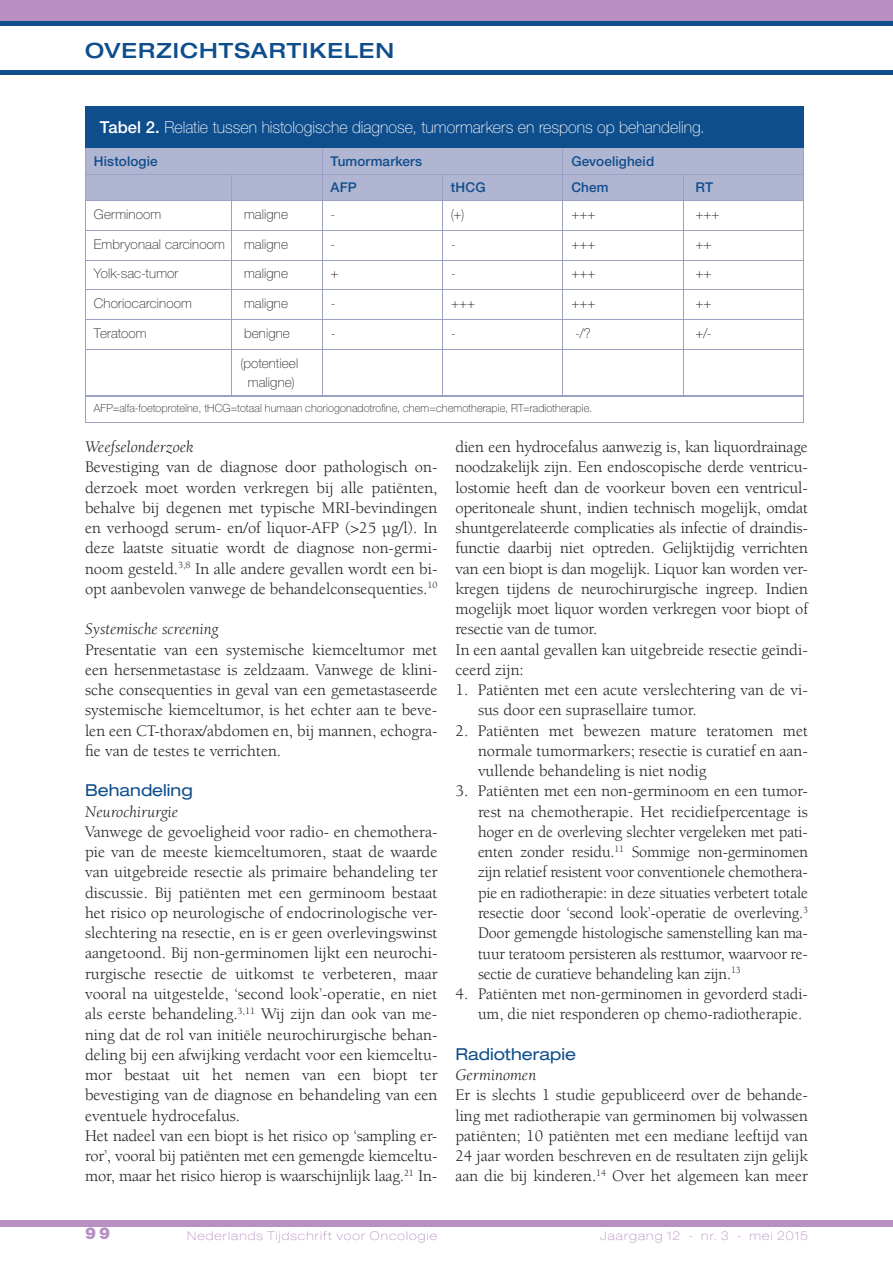
<style>
.page{position:relative;width:893px;height:1263px;background:#fff}
.page>*{position:absolute;margin:0;border:0;box-sizing:border-box;transform-origin:0 0}
.t1{font:500 expanded 21px "Helvetica Neue LT Std";letter-spacing:.05em;color:#0f4e8c}
.t2{font:16.5px/20.2px "Berkeley LT";color:#231f20;text-align:justify}
.t3{font:100 16.5px "Helvetica Neue LT Std";color:#fff}
.t4{font:italic 16.5px "Berkeley LT";color:#231f20}
.t5{font:expanded 16.5px "Helvetica Neue LT Std";color:#0f4e8c}
.t6{font:900 16.5px "Helvetica Neue LT Std";color:#b890c2}
.t7{font:100 13.5px/19.5px "Helvetica Neue LT Std";letter-spacing:.01em;color:#231f20;text-align:center}
.t8{font:500 13.5px "Helvetica Neue LT Std";letter-spacing:.01em;color:#0f4e8c}
.t9{font:100 expanded 12px "Helvetica Neue LT Std";letter-spacing:.09em;color:#b890c2}
.t10{font:100 11.25px "Helvetica Neue LT Std";letter-spacing:.015em;color:#231f20}
.s1{font-weight:500}
</style>
<div class="page">
<div style="left:0;top:0;width:893px;height:23px;background:#b890c2"></div>
<div style="left:0;top:1220px;width:893px;height:7px;background:#b890c2"></div>
<hr style="left:0;top:70px;width:893px;height:4px;background:#0f4e8c">
<div style="left:0;top:21px;width:893px;height:5px;background:#0f4e8c"></div>
<div style="left:85px;top:107px;width:718px;height:40px;background:#0f4e8c"></div>
<svg style="left:86px;top:396px;width:717px;height:1px"></svg>
<hr style="left:803px;top:107px;width:1px;height:40px;background:#0f4e8c">
<hr style="left:85px;top:349px;width:147px;height:1px;background:#9ba1c4">
<hr style="left:232px;top:349px;width:90px;height:1px;background:#9ba1c4">
<hr style="left:231px;top:350px;width:1px;height:45px;background:#9ba1c4">
<hr style="left:322px;top:349px;width:120px;height:1px;background:#9ba1c4">
<hr style="left:322px;top:350px;width:1px;height:45px;background:#9ba1c4">
<hr style="left:442px;top:349px;width:121px;height:1px;background:#9ba1c4">
<hr style="left:442px;top:350px;width:1px;height:45px;background:#9ba1c4">
<hr style="left:563px;top:349px;width:120px;height:1px;background:#9ba1c4">
<hr style="left:562px;top:350px;width:1px;height:45px;background:#9ba1c4">
<hr style="left:683px;top:349px;width:121px;height:1px;background:#9ba1c4">
<hr style="left:683px;top:350px;width:1px;height:45px;background:#9ba1c4">
<hr style="left:803px;top:350px;width:1px;height:46px;background:#9ba1c4">
<svg style="left:803px;top:396px;width:1px;height:26px"></svg>
<hr style="left:85px;top:422px;width:147px;height:1px;background:#9ba1c4">
<hr style="left:232px;top:422px;width:90px;height:1px;background:#9ba1c4">
<hr style="left:322px;top:422px;width:120px;height:1px;background:#9ba1c4">
<hr style="left:442px;top:422px;width:121px;height:1px;background:#9ba1c4">
<hr style="left:563px;top:422px;width:120px;height:1px;background:#9ba1c4">
<hr style="left:683px;top:422px;width:121px;height:1px;background:#9ba1c4">
<hr style="left:86px;top:395px;width:146px;height:1px;background:#9ba1c4">
<hr style="left:232px;top:395px;width:90px;height:1px;background:#9ba1c4">
<hr style="left:322px;top:395px;width:120px;height:1px;background:#9ba1c4">
<hr style="left:442px;top:395px;width:121px;height:1px;background:#9ba1c4">
<hr style="left:563px;top:395px;width:120px;height:1px;background:#9ba1c4">
<hr style="left:683px;top:395px;width:120px;height:1px;background:#9ba1c4">
<hr style="left:85px;top:106px;width:147px;height:1px;background:#0f4e8c">
<hr style="left:232px;top:106px;width:90px;height:1px;background:#0f4e8c">
<hr style="left:322px;top:106px;width:120px;height:1px;background:#0f4e8c">
<hr style="left:442px;top:106px;width:121px;height:1px;background:#0f4e8c">
<hr style="left:563px;top:106px;width:120px;height:1px;background:#0f4e8c">
<hr style="left:683px;top:106px;width:121px;height:1px;background:#0f4e8c">
<svg style="left:85px;top:147px;width:719px;height:202px"></svg>
<hr style="left:85px;top:350px;width:1px;height:46px;background:#9ba1c4">
<svg style="left:85px;top:396px;width:1px;height:26px"></svg>
<p class="t1" style="left:85px;top:37px;width:311px">OVERZICHTSARTIKELEN</p>
<p class="t3" style="left:100px;top:118px;width:606px"><span class="s1">Tabel 2.</span> Relatie tussen histologische diagnose, tumormarkers en respons op behandeling.</p>
<p class="t8" style="left:94px;top:153px;width:65px">Histologie</p>
<p class="t8" style="left:331px;top:153px;width:93px">Tumormarkers</p>
<p class="t8" style="left:571px;top:153px;width:84px">Gevoeligheid</p>
<p class="t8" style="left:331px;top:179px;width:28px">AFP</p>
<p class="t8" style="left:451px;top:179px;width:36px">tHCG</p>
<p class="t8" style="left:571px;top:179px;width:39px">Chem</p>
<p class="t8" style="left:695px;top:179px;width:19px">RT</p>
<p class="t7" style="left:94px;top:204px;width:69px">Germinoom</p>
<p class="t7" style="left:244px;top:204px;width:46px">maligne</p>
<p class="t7" style="left:331px;top:204px;width:6px">-</p>
<p class="t7" style="left:451px;top:204px;width:15px">(+)</p>
<p class="t7" style="left:571px;top:204px;width:26px">+++</p>
<p class="t7" style="left:695px;top:204px;width:26px">+++</p>
<p class="t7" style="left:94px;top:234px;width:133px">Embryonaal carcinoom</p>
<p class="t7" style="left:244px;top:234px;width:46px">maligne</p>
<p class="t7" style="left:331px;top:234px;width:6px">-</p>
<p class="t7" style="left:451px;top:234px;width:6px">-</p>
<p class="t7" style="left:571px;top:234px;width:26px">+++</p>
<p class="t7" style="left:695px;top:234px;width:18px">++</p>
<p class="t7" style="left:94px;top:264px;width:86px">Yolk-sac-tumor</p>
<p class="t7" style="left:244px;top:264px;width:46px">maligne</p>
<p class="t7" style="left:331px;top:264px;width:10px">+</p>
<p class="t7" style="left:451px;top:264px;width:6px">-</p>
<p class="t7" style="left:571px;top:264px;width:26px">+++</p>
<p class="t7" style="left:695px;top:264px;width:18px">++</p>
<p class="t7" style="left:94px;top:294px;width:99px">Choriocarcinoom</p>
<p class="t7" style="left:244px;top:294px;width:46px">maligne</p>
<p class="t7" style="left:331px;top:294px;width:6px">-</p>
<p class="t7" style="left:451px;top:294px;width:26px">+++</p>
<p class="t7" style="left:571px;top:294px;width:26px">+++</p>
<p class="t7" style="left:695px;top:294px;width:18px">++</p>
<p class="t7" style="left:94px;top:323px;width:54px">Teratoom</p>
<p class="t7" style="left:244px;top:323px;width:47px">benigne</p>
<p class="t7" style="left:331px;top:323px;width:6px">-</p>
<p class="t7" style="left:451px;top:323px;width:6px">-</p>
<p class="t7" style="left:575px;top:323px;width:17px">-/?</p>
<p class="t7" style="left:695px;top:323px;width:18px">+/-</p>
<p class="t7" style="left:240px;top:353px;width:59px">(potentieel maligne)</p>
<p class="t10" style="left:94px;top:402px;width:500px">AFP=alfa-foetoproteïne, tHCG=totaal humaan choriogonadotrofine, chem=chemotherapie, RT=radiotherapie.</p>
<p class="t4" style="left:85px;top:439px;width:110px">Weefselonderzoek</p>
<p class="t2" style="left:85px;top:457px;width:354px">Bevestiging van de diagnose door pathologisch on&shy;derzoek moet worden verkregen bij alle patiënten, behalve bij degenen met typische MRI-bevindingen en verhoogd serum- en/of liquor-AFP (&gt;25 µg/l). In deze laatste situatie wordt de diagnose non-germi&shy;noom gesteld.<sup>3,8</sup> In alle andere gevallen wordt een bi&shy;opt aanbevolen vanwege de behandelconsequenties.<sup>10</sup></p>
<p class="t4" style="left:85px;top:621px;width:135px">Systemische screening</p>
<p class="t2" style="left:85px;top:640px;width:354px">Presentatie van een systemische kiemceltumor met een hersenmetastase is zeldzaam. Vanwege de klini&shy;sche consequenties in geval van een gemetastaseerde systemische kiemceltumor, is het echter aan te beve&shy;len een CT-thorax/abdomen en, bij mannen, echogra&shy;fie van de testes te verrichten.</p>
<p class="t5" style="left:85px;top:780px;width:109px">Behandeling</p>
<p class="t4" style="left:85px;top:803px;width:95px">Neurochirurgie</p>
<p class="t2" style="left:85px;top:822px;width:354px;text-align:left">Vanwege de gevoeligheid voor radio- en chemothera&shy;pie van de meeste kiemceltumoren, staat de waarde van uitgebreide resectie als primaire behandeling ter discussie. Bij patiënten met een germinoom bestaat het risico op neurologische of endocrinologische ver&shy;slechtering na resectie, en is er geen overlevingswinst aangetoond. Bij non-germinomen lijkt een neurochi&shy;rurgische resectie de uitkomst te verbeteren, maar vooral na uitgestelde, ‘second look’-operatie, en niet als eerste behandeling.<sup>3,11</sup> Wij zijn dan ook van me&shy;ning dat de rol van initiële neurochirurgische behan&shy;deling bij een afwijking verdacht voor een kiemceltu&shy;mor bestaat uit het nemen van een biopt ter bevestiging van de diagnose en behandeling van een eventuele hydrocefalus.<br>Het nadeel van een biopt is het risico op ‘sampling er&shy;ror’, vooral bij patiënten met een gemengde kiemceltu&shy;mor, maar het risico hierop is waarschijnlijk laag.<sup>21</sup> In-</p>
<p class="t2" style="left:455px;top:437px;width:354px;text-align:left">dien een hydrocefalus aanwezig is, kan liquordrainage noodzakelijk zijn. Een endoscopische derde ventricu&shy;lostomie heeft dan de voorkeur boven een ventricul&shy;operitoneale shunt, indien technisch mogelijk, omdat shuntgerelateerde complicaties als infectie of draindis&shy;functie daarbij niet optreden. Gelijktijdig verrichten van een biopt is dan mogelijk. Liquor kan worden ver&shy;kregen tijdens de neurochirurgische ingreep. Indien mogelijk moet liquor worden verkregen voor biopt of resectie van de tumor.<br>In een aantal gevallen kan uitgebreide resectie geïndi&shy;ceerd zijn:</p>
<p class="t2" style="left:478px;top:680px;width:331px;text-indent:-23px">1. Patiënten met e en acute verslechtering van de vi&shy;sus door een suprasellaire tumor.</p>
<p class="t2" style="left:478px;top:721px;width:331px;text-indent:-23px">2. Patiënten met bewezen mature teratomen met normale tumormarkers; resectie is curatief en aan&shy;vullende behandeling is niet nodig</p>
<p class="t2" style="left:478px;top:781px;width:331px;text-indent:-23px">3. Patiënten met een non-germinoom en een tumor&shy;rest na chemotherapie. Het recidiefpercentage is hoger en de overleving slechter vergeleken met pati&shy;enten zonder residu.<sup>11</sup> Sommige non-germinomen zijn relatief resistent voor conventionele chemothera&shy;pie en radiotherapie: in deze situaties verbetert totale resectie door ‘second look’-operatie de overleving.<sup>3<br></sup>Door gemengde histologische samenstelling kan ma&shy;tuur teratoom persisteren als resttumor, waarvoor re&shy;sectie de curatieve behandeling kan zijn.<sup>13</sup></p>
<p class="t2" style="left:478px;top:984px;width:331px;text-indent:-22px">4. Patiënten met non-germinomen in gevorderd stadi&shy;um, die niet responderen op chemo-radiotherapie.</p>
<p class="t5" style="left:455px;top:1044px;width:122px">Radiotherapie</p>
<p class="t4" style="left:455px;top:1066px;width:82px">Germinomen</p>
<p class="t2" style="left:455px;top:1085px;width:354px">Er is slechts 1 studie gepubliceerd over de behande&shy;ling met radiotherapie van germinomen bij volwassen patiënten; 10 patiënten met een mediane leeftijd van 24 jaar worden beschreven en de resultaten zijn gelijk aan die bij kinderen.<sup>14</sup> Over het algemeen kan meer</p>
<p class="t6" style="left:85px;top:1223px;width:27px">99</p>
<p class="t9" style="left:187px;top:1228px;width:251px">Nederlands Tijdschrift voor Oncologie</p>
<p class="t9" style="left:600px;top:1228px;width:209px">Jaargang 12 - nr. 3 - mei 2015</p>
</div>
